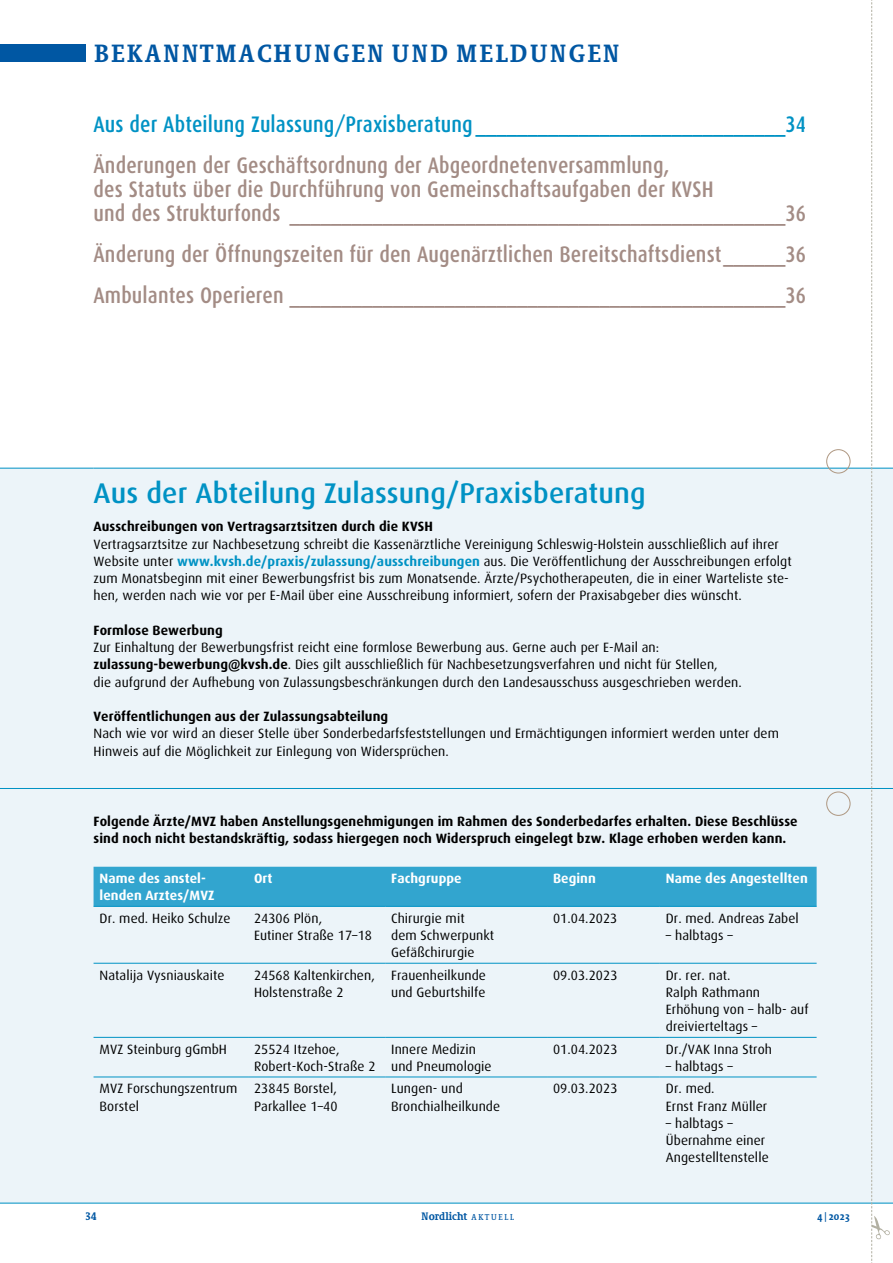
<style>
.page{position:relative;width:893px;height:1263px;background:#fff}
.page>*{position:absolute;margin:0;border:0;box-sizing:border-box;transform-origin:0 0}
.t1{font:500 28.5px "Dax OT";letter-spacing:.005em;color:#0092c4}
.t2{font:24px "Sheriff Roman Bold Caps";letter-spacing:.05em;color:#0057a3}
.t3{font:500 22.5px/24px "Dax Condensed";letter-spacing:.005em;color:#a38c85}
.t4{font:500 22.5px "Dax Condensed";letter-spacing:.005em;color:#0092c4}
.t5{font:13.5px/17.2px "Dax OT";letter-spacing:.005em;color:#000}
.t6{font:700 13.5px/17.2px "Dax OT";letter-spacing:.005em;color:#000}
.t7{font:700 13.5px/17.2px "Dax OT";letter-spacing:.005em;color:#fff}
.t8{font:700 10.5px "Sheriff";color:#0057a3}
.t9{font:10.5px "Sheriff Roman Bold Caps";color:#0057a3}
.s1{font-weight:700;color:#0092c4}
.s2{font-weight:700}
.s3{font-weight:400;font-size:8.25px}
</style>
<div class="page">
<div style="left:0;top:468px;width:893px;height:735px;background:#ecf4f9"></div>
<hr style="left:0;top:468px;width:94px;height:1px;background:#0092c4">
<hr style="left:94px;top:468px;width:799px;height:1px;background:#0092c4">
<div style="left:94px;top:867px;width:723px;height:39px;background:#32a5cf"></div>
<hr style="left:94px;top:906px;width:154px;height:1px;background:#0092c4">
<hr style="left:248px;top:906px;width:137px;height:1px;background:#0092c4">
<hr style="left:385px;top:906px;width:162px;height:1px;background:#0092c4">
<hr style="left:547px;top:906px;width:113px;height:1px;background:#0092c4">
<hr style="left:660px;top:906px;width:157px;height:1px;background:#0092c4">
<hr style="left:94px;top:963px;width:154px;height:1px;background:#0092c4">
<hr style="left:248px;top:963px;width:137px;height:1px;background:#0092c4">
<hr style="left:385px;top:963px;width:162px;height:1px;background:#0092c4">
<hr style="left:547px;top:963px;width:113px;height:1px;background:#0092c4">
<hr style="left:660px;top:963px;width:157px;height:1px;background:#0092c4">
<hr style="left:94px;top:1037px;width:154px;height:1px;background:#0092c4">
<hr style="left:248px;top:1037px;width:137px;height:1px;background:#0092c4">
<hr style="left:385px;top:1037px;width:162px;height:1px;background:#0092c4">
<hr style="left:547px;top:1037px;width:113px;height:1px;background:#0092c4">
<hr style="left:660px;top:1037px;width:157px;height:1px;background:#0092c4">
<hr style="left:94px;top:1076px;width:154px;height:1px;background:#0092c4">
<hr style="left:248px;top:1076px;width:137px;height:1px;background:#0092c4">
<hr style="left:385px;top:1076px;width:162px;height:1px;background:#0092c4">
<hr style="left:547px;top:1076px;width:113px;height:1px;background:#0092c4">
<hr style="left:660px;top:1076px;width:157px;height:1px;background:#0092c4">
<hr style="left:0;top:788px;width:893px;height:1px;background:#0092c4">
<hr style="left:0;top:1203px;width:893px;height:1px;background:#0092c4">
<div style="left:0;top:45px;width:85px;height:17px;background:#0057a3"></div>
<svg style="left:870px;top:0;width:23px;height:1263px"></svg>
<div style="left:826px;top:449px;width:24px;height:24px;border:1px solid #ae9781;border-radius:50%"></div>
<div style="left:826px;top:792px;width:24px;height:24px;border:1px solid #ae9781;border-radius:50%"></div>
<h2 class="t2" style="left:94px;top:39px;width:528px">BEKANNTMACHUNGEN UND MELDUNGEN</h2>
<h3 class="t4" style="left:94px;top:111px;width:714px">Aus der Abteilung Zulassung/Praxisberatung ______________________________34</h3>
<h3 class="t3" style="left:94px;top:153px;width:714px">Änderungen der Geschäftsordnung der Abgeordnetenversammlung,<br>des Statuts über die Durchführung von Gemeinschaftsaufgaben der KVSH<br>und des Strukturfonds ________________________________________________36</h3>
<h3 class="t3" style="left:94px;top:234px;width:714px;line-height:41px">Änderung der Öffnungszeiten für den Augenärztlichen Bereitschaftsdienst______36<br>Ambulantes Operieren ________________________________________________36</h3>
<h1 class="t1" style="left:94px;top:477px;width:554px">Aus der Abteilung Zulassung/Praxisberatung</h1>
<p class="t6" style="left:94px;top:518px;width:341px">Ausschreibungen von Vertragsarztsitzen durch die KVSH</p>
<p class="t5" style="left:94px;top:535px;width:700px">Vertragsarztsitze zur Nachbesetzung schreibt die Kassenärztliche Vereinigung Schleswig-Holstein ausschließlich auf ihrer Website unter <span class="s1">www.kvsh.de/praxis/zulassung/ausschreibungen</span> aus. Die Veröffentlichung der Ausschreibungen erfolgt zum Monatsbeginn mit einer Bewerbungsfrist bis zum Monatsende. Ärzte/Psychotherapeuten, die in einer Warteliste ste&shy;hen, werden nach wie vor per E-Mail über eine Ausschreibung informiert, sofern der Praxisabgeber dies wünscht.</p>
<p class="t6" style="left:94px;top:621px;width:131px">Formlose Bewerbung</p>
<p class="t5" style="left:94px;top:639px;width:650px">Zur Einhaltung der Bewerbungsfrist reicht eine formlose Bewerbung aus. Gerne auch per E-Mail an: <span class="s2">zulassung-bewerbung@kvsh.de</span>. Dies gilt ausschließlich für Nachbesetzungsverfahren und nicht für Stellen,<br>die aufgrund der Aufhebung von Zulassungsbeschränkungen durch den Landesausschuss ausgeschrieben werden.</p>
<p class="t6" style="left:94px;top:708px;width:296px">Veröffentlichungen aus der Zulassungsabteilung</p>
<p class="t5" style="left:94px;top:725px;width:687px">Nach wie vor wird an dieser Stelle über Sonderbedarfsfeststellungen und Ermächtigungen informiert werden unter dem<br>Hinweis auf die Möglichkeit zur Einlegung von Widersprüchen.</p>
<p class="t6" style="left:94px;top:813px;width:706px">Folgende Ärzte/MVZ haben Anstellungsgenehmigungen im Rahmen des Sonderbedarfes erhalten. Diese Beschlüsse sind noch nicht bestandskräftig, sodass hiergegen noch Widerspruch eingelegt bzw. Klage erhoben werden kann.</p>
<p class="t7" style="left:100px;top:870px;width:116px">Name des anstel&shy;lenden Arztes/MVZ</p>
<p class="t7" style="left:254px;top:870px;width:20px">Ort</p>
<p class="t7" style="left:391px;top:870px;width:72px">Fachgruppe</p>
<p class="t7" style="left:553px;top:870px;width:44px">Beginn</p>
<p class="t7" style="left:666px;top:870px;width:143px">Name des Angestellten</p>
<p class="t5" style="left:100px;top:909px;width:133px">Dr. med. Heiko Schulze</p>
<p class="t5" style="left:254px;top:909px;width:120px">24306 Plön,<br>Eutiner Straße 17–18</p>
<p class="t5" style="left:391px;top:909px;width:105px">Chirurgie mit<br>dem Schwerpunkt<br>Gefäßchirurgie</p>
<p class="t5" style="left:553px;top:909px;width:66px">01.04.2023</p>
<p class="t5" style="left:666px;top:909px;width:134px">Dr. med. Andreas Zabel</p>
<p class="t5" style="left:666px;top:927px;width:68px">– halbtags –</p>
<p class="t5" style="left:100px;top:966px;width:126px">Natalija Vysniauskaite</p>
<p class="t5" style="left:254px;top:966px;width:122px">24568 Kaltenkirchen,<br>Holstenstraße 2</p>
<p class="t5" style="left:391px;top:966px;width:96px">Frauenheilkunde und Geburtshilfe</p>
<p class="t5" style="left:553px;top:966px;width:66px">09.03.2023</p>
<p class="t5" style="left:666px;top:966px;width:144px">Dr. rer. nat.<br>Ralph Rathmann<br>Erhöhung von – halb- auf dreivierteltags –</p>
<p class="t5" style="left:100px;top:1040px;width:129px">MVZ Steinburg gGmbH</p>
<p class="t5" style="left:254px;top:1040px;width:123px">25524 Itzehoe,<br>Robert-Koch-Straße 2</p>
<p class="t5" style="left:391px;top:1040px;width:102px">Innere Medizin und Pneumologie</p>
<p class="t5" style="left:553px;top:1040px;width:66px">01.04.2023</p>
<p class="t5" style="left:666px;top:1040px;width:108px">Dr./VAK Inna Stroh</p>
<p class="t5" style="left:666px;top:1058px;width:68px">– halbtags –</p>
<p class="t5" style="left:100px;top:1080px;width:139px">MVZ Forschungszentrum<br>Borstel</p>
<p class="t5" style="left:254px;top:1080px;width:85px">23845 Borstel,<br>Parkallee 1–40</p>
<p class="t5" style="left:391px;top:1080px;width:110px">Lungen- und<br>Bronchialheilkunde</p>
<p class="t5" style="left:553px;top:1080px;width:66px">09.03.2023</p>
<p class="t5" style="left:666px;top:1080px;width:103px">Dr. med.<br>Ernst Franz Müller</p>
<p class="t5" style="left:666px;top:1115px;width:104px">– halbtags –<br>Übernahme einer<br>Angestelltenstelle</p>
<p class="t9" style="left:85px;top:1210px;width:13px">34</p>
<p class="t8" style="left:421px;top:1210px;width:95px">Nordlicht <span class="s3">AKTUELL</span></p>
<p class="t8" style="left:817px;top:1210px;width:35px">4 | 2023</p>
</div>
